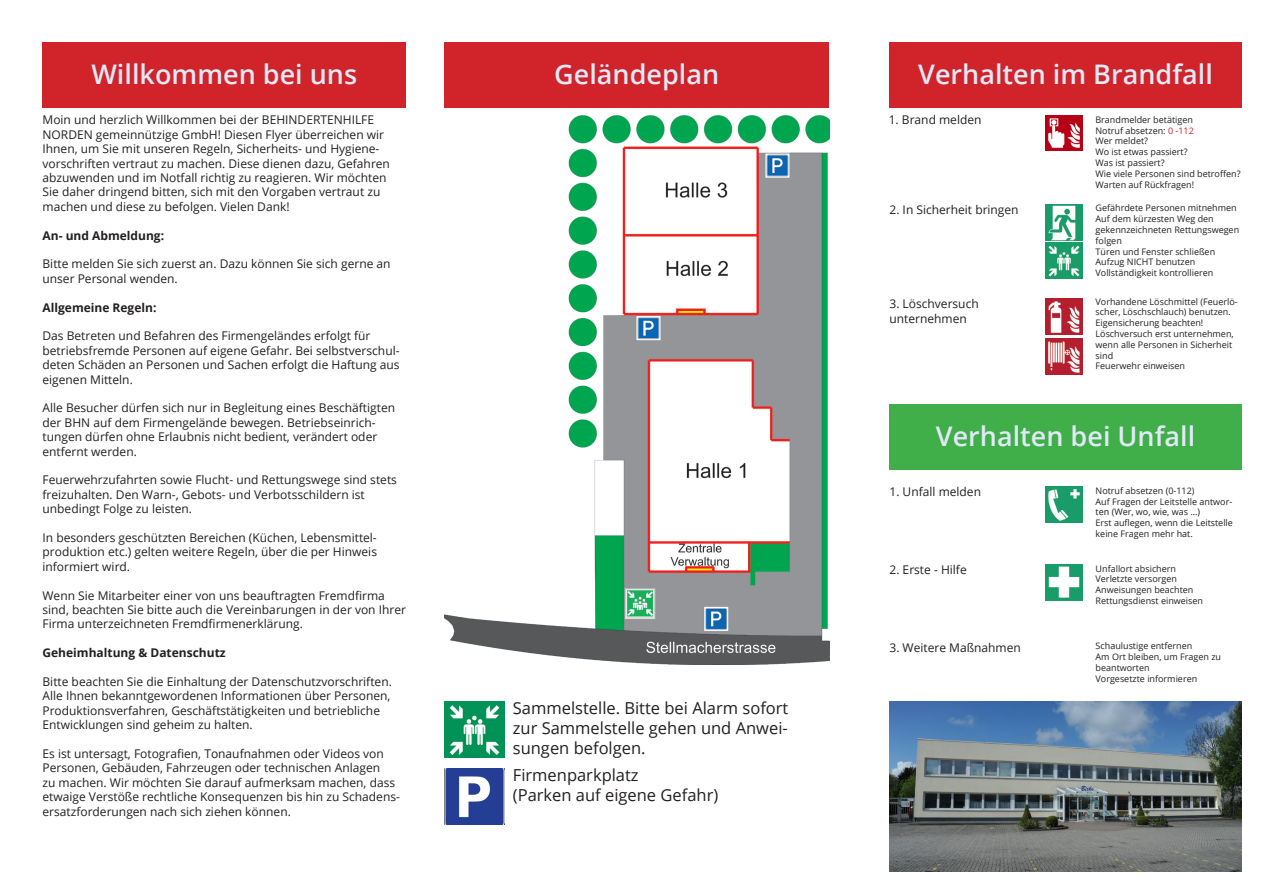
<style>
.page{position:relative;width:1263px;height:893px;background:#fff}
.page>*{position:absolute;margin:0;border:0;box-sizing:border-box;transform-origin:0 0}
.t1{font:600 27px "Open Sans";color:#e1e9f6}
.t2{font:16.5px/19.8px "Open Sans";color:#231f20;text-align:justify}
.t3{font:12px/14.4px "Open Sans";color:#231f20}
.t4{font:700 12px "Open Sans";color:#231f20}
.t5{font:9px/10.8px "Open Sans";color:#231f20}
.s1{color:#d1232a}
</style>
<div class="page">
<img style="left:444px;top:116px;width:385px;height:548px">
<img style="left:444px;top:702px;width:61px;height:56px">
<img style="left:444px;top:768px;width:61px;height:57px">
<div style="left:889px;top:43px;width:353px;height:65px;background:#d1232a"></div>
<div style="left:43px;top:43px;width:363px;height:65px;background:#d1232a"></div>
<div style="left:444px;top:43px;width:385px;height:65px;background:#d1232a"></div>
<div style="left:889px;top:404px;width:353px;height:65px;background:#40ae49"></div>
<img style="left:1045px;top:116px;width:37px;height:35px">
<img style="left:1045px;top:205px;width:37px;height:35px">
<img style="left:1045px;top:243px;width:37px;height:35px">
<img style="left:1045px;top:299px;width:37px;height:35px">
<img style="left:1045px;top:339px;width:37px;height:35px">
<img style="left:1045px;top:487px;width:37px;height:35px">
<img style="left:1045px;top:565px;width:37px;height:35px">
<img style="left:889px;top:702px;width:353px;height:170px">
<p class="t1" style="left:91px;top:56px;width:267px">Willkommen bei uns</p>
<p class="t1" style="left:554px;top:56px;width:167px">Geländeplan</p>
<p class="t1" style="left:918px;top:56px;width:296px">Verhalten im Brandfall</p>
<p class="t3" style="left:43px;top:113px;width:349px">Moin und herzlich Willkommen bei der BEHINDERTENHILFE NORDEN gemeinnützige GmbH! Diesen Flyer überreichen wir Ihnen, um Sie mit unseren Regeln, Sicherheits- und Hygiene&shy;vorschriften vertraut zu machen. Diese dienen dazu, Gefahren abzuwenden und im Notfall richtig zu reagieren. Wir möchten Sie daher dringend bitten, sich mit den Vorgaben vertraut zu machen und diese zu befolgen. Vielen Dank!</p>
<p class="t4" style="left:43px;top:227px;width:123px">An- und Abmeldung:</p>
<p class="t3" style="left:43px;top:257px;width:350px">Bitte melden Sie sich zuerst an. Dazu können Sie sich gerne an unser Personal wenden.</p>
<p class="t4" style="left:43px;top:299px;width:115px">Allgemeine Regeln:</p>
<p class="t3" style="left:43px;top:329px;width:359px">Das Betreten und Befahren des Firmengeländes erfolgt für betriebsfremde Personen auf eigene Gefahr. Bei selbstverschul&shy;deten Schäden an Personen und Sachen erfolgt die Haftung aus eigenen Mitteln.</p>
<p class="t3" style="left:43px;top:401px;width:354px">Alle Besucher dürfen sich nur in Begleitung eines Beschäftigten der BHN auf dem Firmengelände bewegen. Betriebseinrich&shy;tungen dürfen ohne Erlaubnis nicht bedient, verändert oder entfernt werden.</p>
<p class="t3" style="left:43px;top:473px;width:356px">Feuerwehrzufahrten sowie Flucht- und Rettungswege sind stets freizuhalten. Den Warn-, Gebots- und Verbotsschildern ist unbedingt Folge zu leisten.</p>
<p class="t3" style="left:43px;top:530px;width:336px;text-align:justify">In besonders geschützten Bereichen (Küchen, Lebensmittel&shy;produktion etc.) gelten weitere Regeln, über die per Hinweis informiert wird.</p>
<p class="t3" style="left:43px;top:588px;width:365px">Wenn Sie Mitarbeiter einer von uns beauftragten Fremdfirma sind, beachten Sie bitte auch die Vereinbarungen in der von Ihrer<br>Firma unterzeichneten Fremdfirmenerklärung.</p>
<p class="t4" style="left:43px;top:644px;width:185px">Geheimhaltung &amp; Datenschutz</p>
<p class="t3" style="left:43px;top:674px;width:351px">Bitte beachten Sie die Einhaltung der Datenschutzvorschriften.<br>Alle Ihnen bekanntgewordenen Informationen über Personen, Produktionsverfahren, Geschäftstätigkeiten und betriebliche Entwicklungen sind geheim zu halten.</p>
<p class="t3" style="left:43px;top:746px;width:359px">Es ist untersagt, Fotografien, Tonaufnahmen oder Videos von Personen, Gebäuden, Fahrzeugen oder technischen Anlagen<br>zu machen. Wir möchten Sie darauf aufmerksam machen, dass etwaige Verstöße rechtliche Konsequenzen bis hin zu Schadens&shy;ersatzforderungen nach sich ziehen können.</p>
<p class="t2" style="left:513px;top:698px;width:277px">Sammelstelle. Bitte bei Alarm sofort zur Sammelstelle gehen und Anwei&shy;sungen befolgen.</p>
<p class="t2" style="left:513px;top:765px;width:207px">Firmenparkplatz<br>(Parken auf eigene Gefahr)</p>
<p class="t3" style="left:889px;top:113px;width:94px">1. Brand melden</p>
<p class="t5" style="left:1095px;top:114px;width:99px">Brandmelder betätigen</p>
<p class="t5" style="left:1095px;top:125px;width:100px">Notruf absetzen: <span class="s1">0 -112</span></p>
<p class="t5" style="left:1095px;top:135px;width:54px">Wer meldet?</p>
<p class="t5" style="left:1095px;top:146px;width:94px">Wo ist etwas passiert?</p>
<p class="t5" style="left:1095px;top:157px;width:71px">Was ist passiert?</p>
<p class="t5" style="left:1095px;top:168px;width:147px">Wie viele Personen sind betroffen?</p>
<p class="t5" style="left:1095px;top:179px;width:100px">Warten auf Rückfragen!</p>
<p class="t3" style="left:889px;top:202px;width:131px">2. In Sicherheit bringen</p>
<p class="t5" style="left:1095px;top:203px;width:143px">Gefährdete Personen mitnehmen</p>
<p class="t5" style="left:1095px;top:213px;width:145px">Auf dem kürzesten Weg den gekennzeichneten Rettungswegen folgen<br>Türen und Fenster schließen<br>Aufzug NICHT benutzen</p>
<p class="t5" style="left:1095px;top:267px;width:119px">Vollständigkeit kontrollieren</p>
<p class="t3" style="left:889px;top:296px;width:91px">3. Löschversuch unternehmen</p>
<p class="t5" style="left:1095px;top:296px;width:144px">Vorhandene Löschmittel (Feuerlö&shy;scher, Löschschlauch) benutzen.</p>
<p class="t5" style="left:1095px;top:317px;width:109px">Eigensicherung beachten!</p>
<p class="t5" style="left:1095px;top:328px;width:140px">Löschversuch erst unternehmen, wenn alle Personen in Sicherheit sind</p>
<p class="t5" style="left:1095px;top:360px;width:91px">Feuerwehr einweisen</p>
<p class="t1" style="left:936px;top:417px;width:261px">Verhalten bei Unfall</p>
<p class="t3" style="left:889px;top:484px;width:93px">1. Unfall melden</p>
<p class="t5" style="left:1095px;top:485px;width:100px">Notruf absetzen (0-112)</p>
<p class="t5" style="left:1095px;top:496px;width:138px">Auf Fragen der Leitstelle antwor&shy;ten (Wer, wo, wie, was ...)</p>
<p class="t5" style="left:1095px;top:517px;width:139px">Erst auflegen, wenn die Leitstelle keine Fragen mehr hat.</p>
<p class="t3" style="left:889px;top:562px;width:79px">2. Erste - Hilfe</p>
<p class="t5" style="left:1095px;top:563px;width:83px">Unfallort absichern<br>Verletzte versorgen</p>
<p class="t5" style="left:1095px;top:584px;width:99px">Anweisungen beachten</p>
<p class="t5" style="left:1095px;top:595px;width:109px">Rettungsdienst einweisen</p>
<p class="t3" style="left:889px;top:640px;width:133px">3. Weitere Maßnahmen</p>
<p class="t5" style="left:1095px;top:640px;width:98px">Schaulustige entfernen</p>
<p class="t5" style="left:1095px;top:651px;width:127px">Am Ort bleiben, um Fragen zu beantworten<br>Vorgesetzte informieren</p>
</div>
